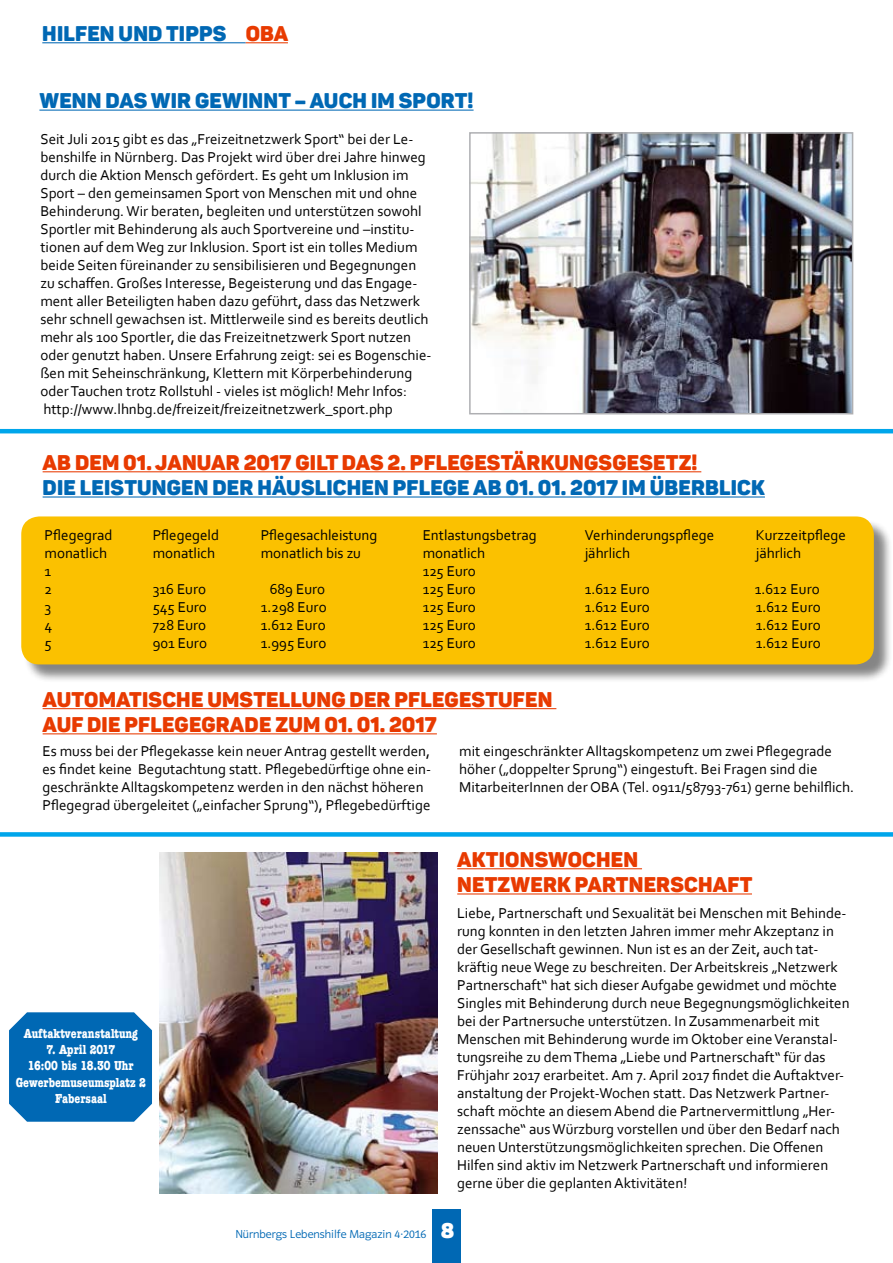
<style>
.page{position:relative;width:893px;height:1263px;background:#fff}
.page>*{position:absolute;margin:0;border:0;box-sizing:border-box;transform-origin:0 0}
.t1{font:900 21px/25.2px "Panton";letter-spacing:.01em;color:#e83a00}
.t2{font:900 21px "Panton";letter-spacing:.01em;color:#0068b4}
.t3{font:900 21px "Panton";color:#fff}
.t4{font:15px/18px "Corbel";color:#000}
.t5{font:700 condensed 13.5px/16.2px "American Typewriter";color:#fff;text-align:center}
.t6{font:12px "Polo 22 Leicht";color:#0068b4}
.s1{color:#e83a00}
</style>
<div class="page">
<div style="left:432px;top:1209px;width:29px;height:54px;background:#0068b4"></div>
<div style="left:24px;top:519px;width:869px;height:170px;background:#000;opacity:.48"></div>
<div style="left:21px;top:516px;width:853px;height:148px;background:#fbc100;border-radius:18px"></div>
<hr style="left:42px;top:42px;width:204px;height:1px;background:#0068b4">
<hr style="left:246px;top:42px;width:42px;height:1px;background:#e83a00">
<hr style="left:43px;top:471px;width:658px;height:1px;background:#e83a00">
<hr style="left:43px;top:496px;width:722px;height:1px;background:#0068b4">
<hr style="left:39px;top:110px;width:435px;height:1px;background:#0068b4">
<hr style="left:0;top:429px;width:893px;height:4px;background:#00a6eb">
<div style="left:0;top:832px;width:893px;height:5px;background:#00a6eb"></div>
<hr style="left:43px;top:708px;width:513px;height:1px;background:#e83a00">
<hr style="left:43px;top:733px;width:394px;height:1px;background:#e83a00">
<div style="left:9px;top:1012px;width:143px;height:110px;background:#0068b4"></div>
<hr style="left:457px;top:868px;width:185px;height:1px;background:#e83a00">
<hr style="left:457px;top:893px;width:295px;height:1px;background:#e83a00">
<img style="left:160px;top:853px;width:277px;height:340px">
<img style="left:472px;top:135px;width:378px;height:276px">
<div style="left:469px;top:132px;width:384px;height:282px;border:2px solid #aeafb2"></div>
<h1 class="t2" style="left:42px;top:20px;width:219px">HILFEN UND TIPPS <span class="s1">OBA</span></h1>
<h1 class="t2" style="left:39px;top:87px;width:436px">WENN DAS WIR GEWINNT – AUCH IM SPORT!</h1>
<p class="t4" style="left:40px;top:130px;width:393px">Seit Juli 2015 gibt es das „Freizeitnetzwerk Sport“ bei der Le&shy;benshilfe in Nürnberg. Das Projekt wird über drei Jahre hinweg durch die Aktion Mensch gefördert. Es geht um Inklusion im Sport – den gemeinsamen Sport von Menschen mit und ohne Behinderung. Wir beraten, begleiten und unterstützen sowohl Sportler mit Behinderung als auch Sportvereine und –institu&shy;tionen auf dem Weg zur Inklusion. Sport ist ein tolles Medium beide Seiten füreinander zu sensibilisieren und Begegnungen zu schaffen. Großes Interesse, Begeisterung und das Engage&shy;ment aller Beteiligten haben dazu geführt, dass das Netzwerk sehr schnell gewachsen ist. Mittlerweile sind es bereits deutlich mehr als 100 Sportler, die das Freizeitnetzwerk Sport nutzen oder genutzt haben. Unsere Erfahrung zeigt: sei es Bogenschie&shy;ßen mit Seheinschränkung, Klettern mit Körperbehinderung oder Tauchen trotz Rollstuhl - vieles ist möglich! Mehr Infos: http://www.lhnbg.de/freizeit/freizeitnetzwerk_sport.php</p>
<h1 class="t1" style="left:43px;top:449px;width:656px">AB DEM 01. JANUAR 2017 GI LT DAS 2. PFLEGESTÄRKUNGSGESETZ!</h1>
<h1 class="t2" style="left:43px;top:474px;width:724px">DIE LEISTUNGEN DER HÄUSLICH EN PFLEGE AB 01. 01. 2017 IM ÜBERBLICK</h1>
<p class="t4" style="left:45px;top:526px;width:69px">Pflegegrad</p>
<p class="t4" style="left:153px;top:526px;width:68px">Pflegegeld</p>
<p class="t4" style="left:261px;top:526px;width:118px">Pflegesachleistung</p>
<p class="t4" style="left:423px;top:526px;width:116px">Entlastungsbetrag</p>
<p class="t4" style="left:585px;top:526px;width:131px">Verhinderungspflege</p>
<p class="t4" style="left:756px;top:526px;width:92px">Kurzzeitpflege</p>
<p class="t4" style="left:45px;top:544px;width:64px">monatlich</p>
<p class="t4" style="left:153px;top:544px;width:64px">monatlich</p>
<p class="t4" style="left:261px;top:544px;width:102px">monatlich bis zu</p>
<p class="t4" style="left:423px;top:544px;width:64px">monatlich</p>
<p class="t4" style="left:585px;top:544px;width:47px">jährlich</p>
<p class="t4" style="left:756px;top:544px;width:47px">jährlich</p>
<p class="t4" style="left:45px;top:562px;width:8px">1</p>
<p class="t4" style="left:423px;top:562px;width:55px">125 Euro</p>
<p class="t4" style="left:45px;top:580px;width:9px">2</p>
<p class="t4" style="left:153px;top:580px;width:55px">316 Euro</p>
<p class="t4" style="left:270px;top:580px;width:57px">689 Euro</p>
<p class="t4" style="left:423px;top:580px;width:55px">125 Euro</p>
<p class="t4" style="left:585px;top:580px;width:66px">1.612 Euro</p>
<p class="t4" style="left:755px;top:580px;width:66px">1.612 Euro</p>
<p class="t4" style="left:45px;top:598px;width:8px">3</p>
<p class="t4" style="left:153px;top:598px;width:56px">545 Euro</p>
<p class="t4" style="left:261px;top:598px;width:67px">1.298 Euro</p>
<p class="t4" style="left:423px;top:598px;width:55px">125 Euro</p>
<p class="t4" style="left:585px;top:598px;width:66px">1.612 Euro</p>
<p class="t4" style="left:756px;top:598px;width:66px">1.612 Euro</p>
<p class="t4" style="left:45px;top:616px;width:9px">4</p>
<p class="t4" style="left:153px;top:616px;width:55px">728 Euro</p>
<p class="t4" style="left:261px;top:616px;width:66px">1.612 Euro</p>
<p class="t4" style="left:423px;top:616px;width:55px">125 Euro</p>
<p class="t4" style="left:585px;top:616px;width:66px">1.612 Euro</p>
<p class="t4" style="left:756px;top:616px;width:66px">1.612 Euro</p>
<p class="t4" style="left:45px;top:634px;width:9px">5</p>
<p class="t4" style="left:153px;top:634px;width:56px">901 Euro</p>
<p class="t4" style="left:261px;top:634px;width:67px">1.995 Euro</p>
<p class="t4" style="left:423px;top:634px;width:55px">125 Euro</p>
<p class="t4" style="left:585px;top:634px;width:66px">1.612 Euro</p>
<p class="t4" style="left:756px;top:634px;width:66px">1.612 Euro</p>
<h1 class="t1" style="left:43px;top:686px;width:511px">AUTOMATISCH E UMSTELLUNG DER PFLEGESTUFEN<br>AUF DI E PFLEGEGRADE ZUM 01. 01. 2017</h1>
<p class="t4" style="left:43px;top:742px;width:390px">Es muss bei der Pflegekasse kein neuer Antrag gestellt werden, es findet keine Begutachtung statt. Pflegebedürftige ohne ein&shy;geschränkte Alltagskompetenz werden in den nächst höheren Pflegegrad übergeleitet („einfacher Sprung“), Pflegebedürftige</p>
<p class="t4" style="left:459px;top:742px;width:396px">mit eingeschränkter Alltagskompetenz um zwei Pflegegrade höher („doppelter Sprung“) eingestuft. Bei Fragen sind die<br>MitarbeiterInnen der OBA (Tel. 0911/58793-761) gerne behilflich.</p>
<p class="t5" style="left:24px;top:1025px;width:116px">Auftaktveranstaltung</p>
<p class="t5" style="left:16px;top:1041px;width:132px">7. April 2017<br>16:00 bis 18.30 Uhr<br>Gewerbemuseumsplatz 2<br>Fabersaal</p>
<p class="t6" style="left:235px;top:1227px;width:192px">Nürnbergs Lebenshilfe Magazin 4·2016</p>
<h1 class="t1" style="left:457px;top:846px;width:297px">AKTIONSWOCH EN<br>NETZWERK PARTNERSCHAFT</h1>
<p class="t4" style="left:457px;top:904px;width:394px">Liebe, Partnerschaft und Sexualität bei Menschen mit Behinde&shy;rung konnten in den letzten Jahren immer mehr Akzeptanz in der Gesellschaft gewinnen. Nun ist es an der Zeit, auch tat&shy;kräftig neue Wege zu beschreiten. Der Arbeitskreis „Netzwerk Partnerschaft“ hat sich dieser Aufgabe gewidmet und möchte Singles mit Behinderung durch neue Begegnungsmöglichkeiten bei der Partnersuche unterstützen. In Zusammenarbeit mit Menschen mit Behinderung wurde im Oktober eine Veranstal&shy;tungsreihe zu dem Thema „Liebe und Partnerschaft“ für das Frühjahr 2017 erarbeitet. Am 7. April 2017 findet die Auftaktver&shy;anstaltung der Projekt-Wochen statt. Das Netzwerk Partner&shy;schaft möchte an diesem Abend die Partnervermittlung „Her&shy;zenssache“ aus Würzburg vorstellen und über den Bedarf nach neuen Unterstützungsmöglichkeiten sprechen. Die Offenen Hilfen sind aktiv im Netzwerk Partnerschaft und informieren gerne über die geplanten Aktivitäten!</p>
<h1 class="t3" style="left:441px;top:1217px;width:15px">8</h1>
</div>
